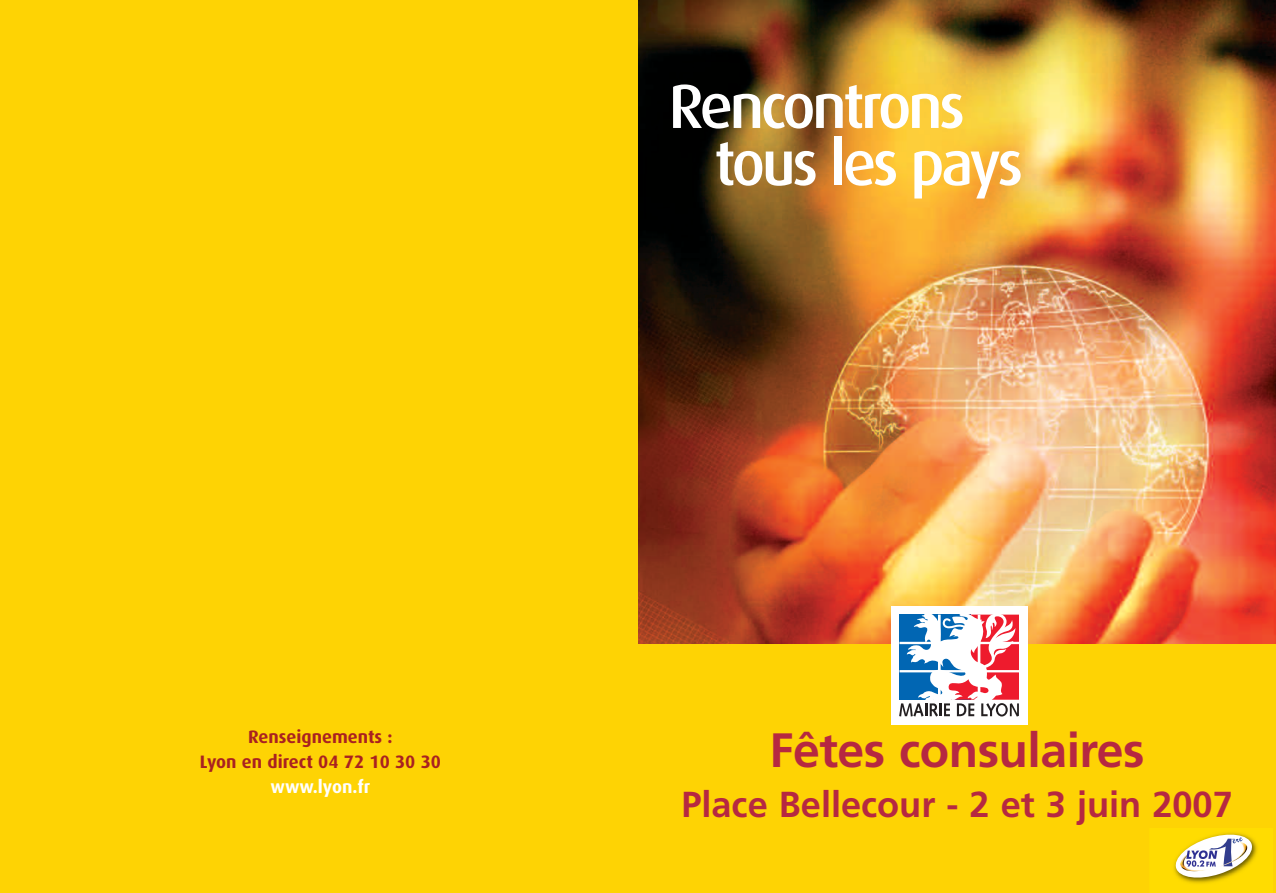
<style>
.page{position:relative;width:1276px;height:893px;background:#fff}
.page>*{position:absolute;margin:0;border:0;box-sizing:border-box;transform-origin:0 0}
.t1{font:500 62.25px/57.2px "Dax";letter-spacing:-.055em;color:#fff}
.t2{font:700 48.15px "Frutiger";letter-spacing:-.01em;color:#b62841}
.t3{font:700 36.15px "Frutiger";color:#b62841}
.t4{font:700 18px/25.2px "Dax";color:#a92121;text-align:center}
.t5{font:700 18px "Dax";color:#fff}
</style>
<div class="page">
<div style="left:0;top:0;width:638px;height:893px;background:#fed304"></div>
<div style="left:638px;top:644px;width:638px;height:249px;background:#fed304"></div>
<img style="left:638px;top:0;width:638px;height:643px">
<svg style="left:891px;top:606px;width:136px;height:118px"></svg>
<svg style="left:1174px;top:833px;width:83px;height:50px"></svg>
<p class="t4" style="left:200px;top:726px;width:243px">Renseignements :<br>Lyon en direct 04 72 10 30 30</p>
<p class="t5" style="left:271px;top:781px;width:101px">www.lyon.fr</p>
<h1 class="t1" style="left:714px;top:85px;width:310px;text-indent:-46px">Rencontrons tous les pays</h1>
<h2 class="t2" style="left:769px;top:731px;width:376px">Fêtes consulaires</h2>
<h3 class="t3" style="left:681px;top:790px;width:553px">Place Bellecour - 2 et 3 juin 2007</h3>
</div>
